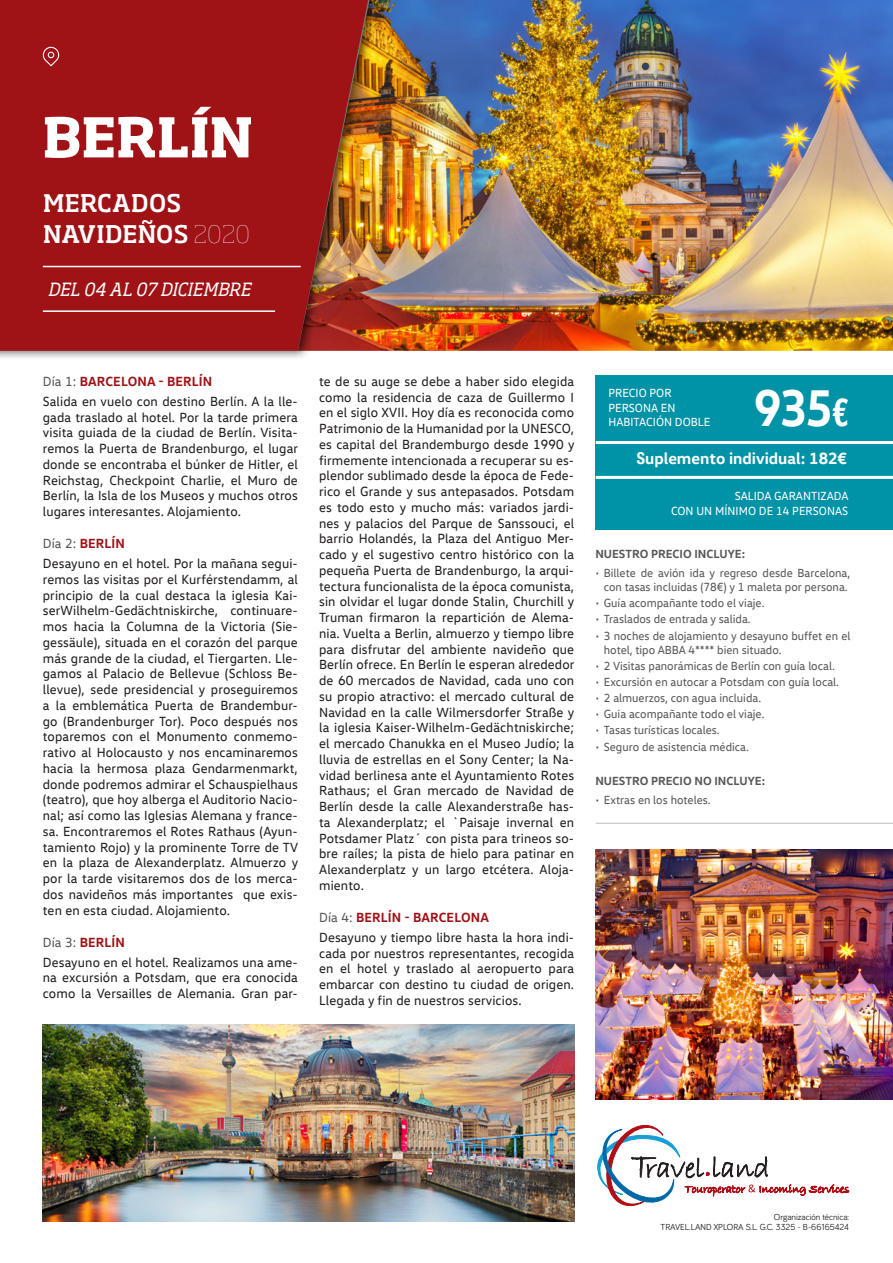
<style>
.page{position:relative;width:893px;height:1263px;background:#fff}
.page>*{position:absolute;margin:0;border:0;box-sizing:border-box;transform-origin:0 0}
.t1{font:700 54px "Soho Std";color:#fff}
.t2{font:700 52.5px "VW Head";color:#fff;scale:.87 1}
.t3{font:500 24px/31.5px "Soho Std";letter-spacing:.015em;color:#fff}
.t4{font:italic 18px "Soho Std";color:#fff;scale:.95 1}
.t5{font:700 16.5px "VW Head";color:#fff}
.t6{font:13.5px/15.8px "VW Head";letter-spacing:.01em;color:#231f20;text-align:justify;scale:.95 1}
.t7{font:700 13.5px "VW Head";letter-spacing:.01em;color:#9f1317;scale:.95 1}
.t8{font:12px/14.4px "VW Head";color:#57585a;text-align:center;scale:.94 1}
.t9{font:12px/14.4px "VW Head";color:#fff;scale:.94 1}
.t10{font:700 12px "VW Head";color:#57585a}
.t11{font:9px "Bariol";color:#231f20}
.s1{font-weight:100}
.s2{font-weight:400;color:#57585a}
.s3{font-family:"Helvetica Neue LT Std";font-stretch:condensed}
.s4{font-family:"Helvetica Neue LT Std";font-stretch:condensed;font-size:39px}
</style>
<div class="page">
<img style="left:385px;top:0;width:508px;height:351px">
<div style="left:0;top:0;width:385px;height:360px;background:#231f20;opacity:.75"></div>
<svg style="left:0;top:0;width:373px;height:351px;background:#a01b18"></svg>
<svg style="left:42px;top:46px;width:18px;height:21px"></svg>
<hr style="left:596px;top:823px;width:297px;height:1px;background:#bcbdc0">
<svg style="left:597px;top:1124px;width:252px;height:83px"></svg>
<hr style="left:43px;top:310px;width:232px;height:2px;background:#fff">
<hr style="left:43px;top:266px;width:258px;height:1px;background:#fff">
<div style="left:595px;top:375px;width:298px;height:155px;background:#0092a6"></div>
<hr style="left:596px;top:441px;width:297px;height:3px;background:#fff">
<hr style="left:596px;top:476px;width:297px;height:3px;background:#fff">
<img style="left:43px;top:1025px;width:531px;height:196px">
<img style="left:595px;top:849px;width:298px;height:251px">
<p class="t1" style="left:43px;top:102px;width:212px">BERLÍN</p>
<p class="t3" style="left:43px;top:187px;width:208px">MERCADOS<br>NAVIDEÑOS <span class="s1">2020</span></p>
<p class="t4" style="left:48px;top:278px;width:220px">DEL 04 AL 07 DICIEMBRE</p>
<p class="t7" style="left:43px;top:372px;width:180px"><span class="s2">Día 1:</span> BARCELONA - BERLÍN</p>
<p class="t6" style="left:43px;top:393px;width:270px">Salida en vuelo con destino Berlín. A la lle&shy;gada traslado al hotel. Por la tarde primera visita guiada de la ciudad de Berlín. Visita&shy;remos la Puerta de Brandenburgo, el lugar donde se encontraba el búnker de Hitler, el Reichstag, Checkpoint Charlie, el Muro de Berlín, la Isla de los Museos y muchos otros lugares interesantes. Alojamiento.</p>
<p class="t7" style="left:43px;top:535px;width:88px"><span class="s2">Día 2:</span> BERLÍN</p>
<p class="t6" style="left:43px;top:555px;width:270px">Desayuno en el hotel. Por la mañana segui&shy;remos las visitas por el Kurférstendamm, al principio de la cual destaca la iglesia Kai&shy;serWilhelm-Gedächtniskirche, continuare&shy;mos hacia la Columna de la Victoria (Sie&shy;gessäule), situada en el corazón del parque más grande de la ciudad, el Tiergarten. Lle&shy;gamos al Palacio de Bellevue (Schloss Be&shy;llevue), sede presidencial y proseguiremos a la emblemática Puerta de Brandembur&shy;go (Brandenburger Tor). Poco después nos toparemos con el Monumento conmemo&shy;rativo al Holocausto y nos encaminaremos hacia la hermosa plaza Gendarmenmarkt, donde podremos admirar el Schauspielhaus (teatro), que hoy alberga el Auditorio Nacio&shy;nal; así como las Iglesias Alemana y france&shy;sa. Encontraremos el Rotes Rathaus (Ayun&shy;tamiento Rojo) y la prominente Torre de TV en la plaza de Alexanderplatz. Almuerzo y por la tarde visitaremos dos de los merca&shy;dos navideños más importantes que exis&shy;ten en esta ciudad. Alojamiento.</p>
<p class="t7" style="left:43px;top:933px;width:88px"><span class="s2">Día 3:</span> BERLÍN</p>
<p class="t6" style="left:43px;top:954px;width:270px">Desayuno en el hotel. Realizamos una ame&shy;na excursión a Potsdam, que era conocida como la Versailles de Alemania. Gran par-</p>
<p class="t6" style="left:319px;top:373px;width:270px">te de su auge se debe a haber sido elegida como la residencia de caza de Guillermo I en el siglo XVII. Hoy día es reconocida como Patrimonio de la Humanidad por la UNESCO, es capital del Brandemburgo desde 1990 y firmemente intencionada a recuperar su es&shy;plendor sublimado desde la época de Fede&shy;rico el Grande y sus antepasados. Potsdam es todo esto y mucho más: variados jardi&shy;nes y palacios del Parque de Sanssouci, el barrio Holandés, la Plaza del Antiguo Mer&shy;cado y el sugestivo centro histórico con la pequeña Puerta de Brandenburgo, la arqui&shy;tectura funcionalista de la época comunista, sin olvidar el lugar donde Stalin, Churchill y Truman firmaron la repartición de Alema&shy;nia. Vuelta a Berlin, almuerzo y tiempo libre para disfrutar del ambiente navideño que Berlín ofrece. En Berlín le esperan alrededor de 60 mercados de Navidad, cada uno con su propio atractivo: el mercado cultural de Navidad en la calle Wilmersdorfer Straße y la iglesia Kaiser-Wilhelm-Gedächtniskirche; el mercado Chanukka en el Museo Judío; la lluvia de estrellas en el Sony Center; la Na&shy;vidad berlinesa ante el Ayuntamiento Rotes Rathaus; el Gran mercado de Navidad de Berlín desde la calle Alexanderstraße has&shy;ta Alexanderplatz; el `Paisaje invernal en Potsdamer Platz´ con pista para trineos so&shy;bre raíles; la pista de hielo para patinar en Alexanderplatz y un largo etcétera. Aloja&shy;miento.</p>
<p class="t7" style="left:319px;top:908px;width:180px"><span class="s2">Día 4:</span> BERLÍN - BARCELONA</p>
<p class="t6" style="left:319px;top:929px;width:270px">Desayuno y tiempo libre hasta la hora indi&shy;cada por nuestros representantes, recogida en el hotel y traslado al aeropuerto para embarcar con destino tu ciudad de origen.<br>Llegada y fin de nuestros servicios.</p>
<p class="t9" style="left:608px;top:386px;width:110px">PRECIO POR<br>PERSONA EN<br>HABITACIÓN DOBLE</p>
<p class="t5" style="left:637px;top:448px;width:212px"><span class="s3">S</span>uplemento individual: 182€</p>
<p class="t2" style="left:754px;top:374px;width:109px">935<span class="s4">€</span></p>
<p class="t9" style="left:735px;top:488px;width:122px">SALIDA GARANTIZADA</p>
<p class="t9" style="left:671px;top:503px;width:190px">CON UN MÍNIMO DE 14 PERSONAS</p>
<p class="t10" style="left:595px;top:546px;width:151px">NUESTRO PRECIO INCLUYE:</p>
<p class="t8" style="left:595px;top:565px;width:273px">• Billete de avión ida y regreso desde Barcelona, con tasas incluidas (78€) y 1 maleta por persona.</p>
<p class="t8" style="left:595px;top:596px;width:181px">• Guía acompañante todo el viaje.</p>
<p class="t8" style="left:595px;top:612px;width:167px">• Traslados de entrada y salida.</p>
<p class="t8" style="left:604px;top:628px;width:264px;text-align:left;text-indent:-9px">• 3 noches de alojamiento y desayuno buffet en el hotel, tipo ABBA 4**** bien situado.</p>
<p class="t8" style="left:595px;top:658px;width:256px">• 2 Visitas panorámicas de Berlín con guía local.</p>
<p class="t8" style="left:595px;top:674px;width:261px">• Excursión en autocar a Potsdam con guía local.</p>
<p class="t8" style="left:595px;top:691px;width:178px">• 2 almuerzos, con agua incluida.</p>
<p class="t8" style="left:595px;top:707px;width:181px">• Guia acompañante todo el viaje.</p>
<p class="t8" style="left:595px;top:723px;width:134px">• Tasas turísticas locales.</p>
<p class="t8" style="left:595px;top:739px;width:165px">• Seguro de asistencia médica.</p>
<p class="t10" style="left:595px;top:773px;width:171px">NUESTRO PRECIO NO INCLUYE:</p>
<p class="t8" style="left:595px;top:792px;width:124px">• Extras en los hoteles.</p>
<p class="t11" style="left:774px;top:1210px;width:77px">Organización técnica:</p>
<p class="t11" style="left:660px;top:1221px;width:190px">TRAVEL.LAND XPLORA S.L. G.C. 3325 - B-66165424</p>
</div>
